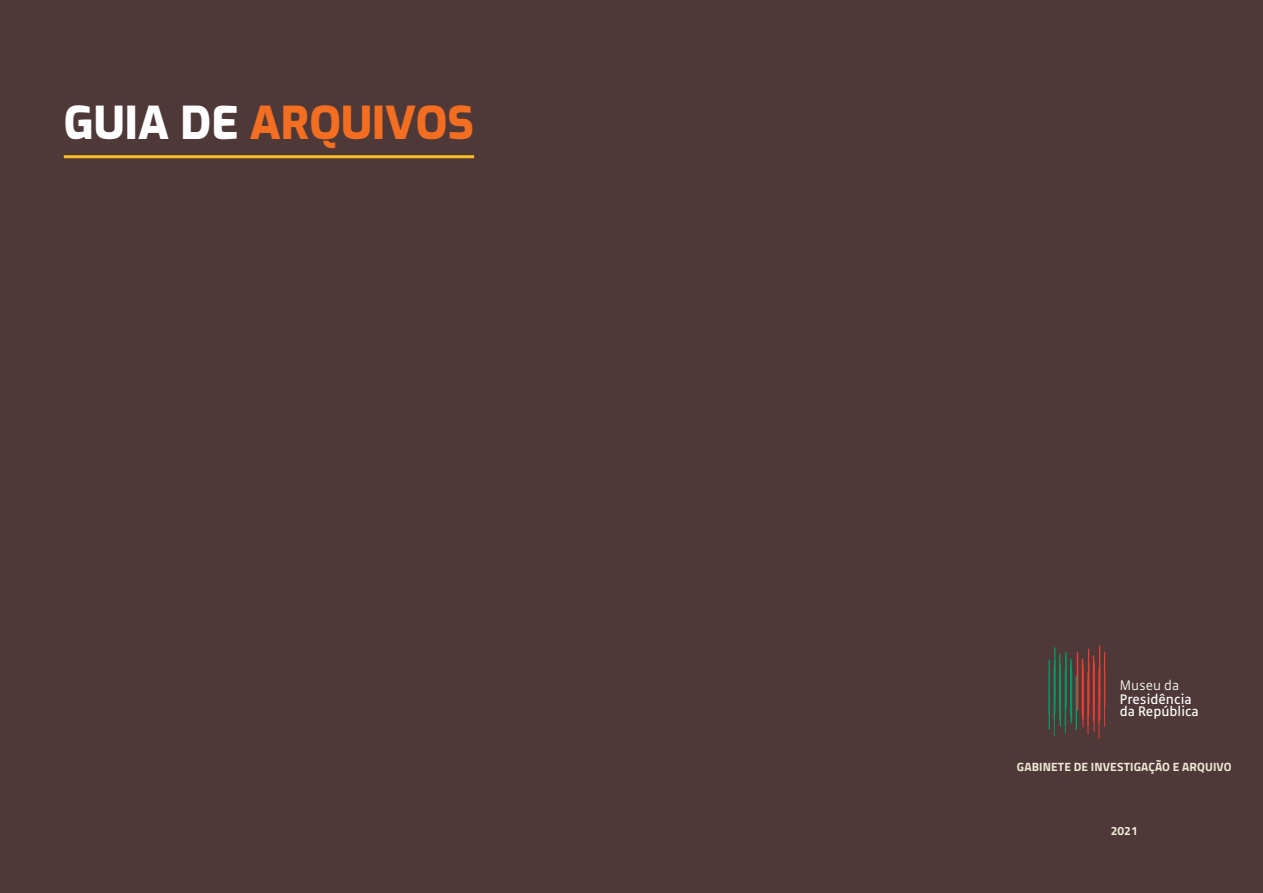
<style>
.page{position:relative;width:1263px;height:893px;background:#4e3938}
.page>*{position:absolute;margin:0;border:0;box-sizing:border-box;transform-origin:0 0}
.t1{font:800 45px "Exo";color:#f36e21}
.t2{font:15px/12px "Gak Sans";color:#fff}
.t3{font:300 15px "Gak Sans";color:#fff}
.t4{font:700 12px "Titillium Web";letter-spacing:.01em;color:#f1e9d8}
.s1{color:#fff}
</style>
<div class="page">
<hr style="left:64px;top:155px;width:410px;height:3px;background:#fbc026">
<hr style="left:1053px;top:667px;width:2px;height:53px;background:#009b67">
<hr style="left:1059px;top:654px;width:1px;height:54px;background:#009b67">
<hr style="left:1070px;top:659px;width:1px;height:53px;background:#009b67">
<hr style="left:1087px;top:680px;width:1px;height:54px;background:#ee3b32">
<hr style="left:1093px;top:668px;width:1px;height:54px;background:#ee3b32">
<hr style="left:1098px;top:685px;width:1px;height:53px;background:#ee3b32">
<hr style="left:1104px;top:673px;width:1px;height:53px;background:#ee3b32">
<svg style="left:1053px;top:681px;width:3px;height:56px"></svg>
<hr style="left:1059px;top:666px;width:1px;height:54px;background:#009b67">
<svg style="left:1064px;top:678px;width:3px;height:55px"></svg>
<hr style="left:1070px;top:663px;width:1px;height:53px;background:#009b67">
<hr style="left:1076px;top:676px;width:1px;height:53px;background:#009b67">
<hr style="left:1082px;top:659px;width:1px;height:54px;background:#ee3b32">
<hr style="left:1087px;top:672px;width:1px;height:54px;background:#ee3b32">
<hr style="left:1093px;top:656px;width:1px;height:53px;background:#ee3b32">
<hr style="left:1098px;top:669px;width:2px;height:53px;background:#ee3b32">
<hr style="left:1104px;top:653px;width:1px;height:53px;background:#ee3b32">
<hr style="left:1049px;top:660px;width:1px;height:53px;background:#009b67">
<hr style="left:1054px;top:648px;width:1px;height:53px;background:#009b67">
<hr style="left:1060px;top:665px;width:1px;height:53px;background:#009b67">
<hr style="left:1065px;top:652px;width:1px;height:54px;background:#009b67">
<hr style="left:1077px;top:657px;width:1px;height:53px;background:#ee3b32">
<hr style="left:1082px;top:674px;width:1px;height:53px;background:#ee3b32">
<hr style="left:1088px;top:661px;width:1px;height:54px;background:#ee3b32">
<hr style="left:1094px;top:678px;width:1px;height:54px;background:#ee3b32">
<hr style="left:1049px;top:676px;width:1px;height:53px;background:#009b67">
<hr style="left:1054px;top:660px;width:1px;height:53px;background:#009b67">
<hr style="left:1060px;top:672px;width:1px;height:54px;background:#009b67">
<hr style="left:1065px;top:656px;width:1px;height:54px;background:#009b67">
<hr style="left:1071px;top:669px;width:1px;height:54px;background:#009b67">
<hr style="left:1077px;top:653px;width:1px;height:53px;background:#ee3b32">
<hr style="left:1082px;top:666px;width:2px;height:53px;background:#ee3b32">
<hr style="left:1088px;top:649px;width:1px;height:54px;background:#ee3b32">
<hr style="left:1093px;top:662px;width:2px;height:54px;background:#ee3b32">
<hr style="left:1099px;top:646px;width:1px;height:53px;background:#ee3b32">
<h1 class="t1" style="left:64px;top:90px;width:412px"><span class="s1">GUIA DE</span> ARQUIVOS</h1>
<p class="t3" style="left:1120px;top:677px;width:61px">Museu da</p>
<p class="t2" style="left:1120px;top:694px;width:80px">Presidência da República</p>
<p class="t4" style="left:1017px;top:757px;width:216px">GABINETE DE INVESTIGAÇÃO E ARQUIVO</p>
<p class="t4" style="left:1111px;top:822px;width:28px">2021</p>
</div>
